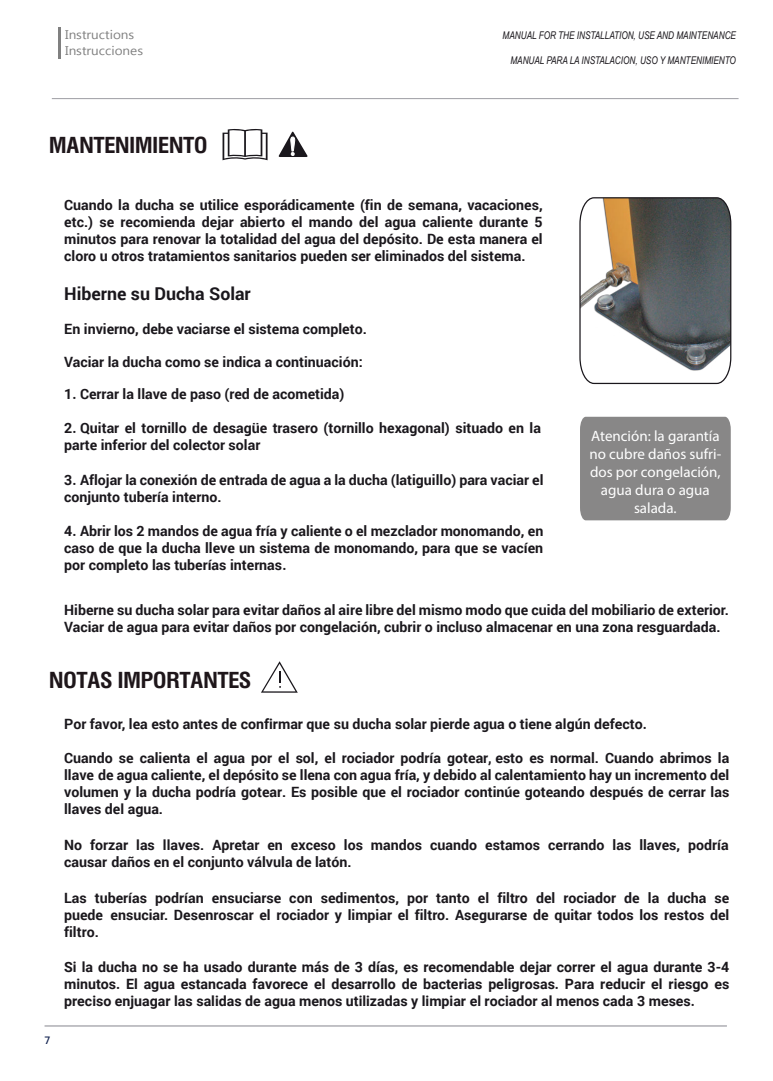
<style>
.page{position:relative;width:773px;height:1081px;background:#fff}
.page>*{position:absolute;margin:0;border:0;box-sizing:border-box;transform-origin:0 0}
.t1{font:700 22.75px "Helvetica Two BQ";color:#1e161a;scale:1.08 1}
.t2{font:700 17.75px "Roboto";color:#1a171c}
.t3{font:15px/18px "Myriad Pro";color:#fff;text-align:center}
.t4{font:14.75px "Myriad Pro";color:#fff}
.t5{font:700 14.12px/17px "Roboto";color:#1a171c;text-align:justify}
.t6{font:12.5px "Segoe UI";color:#808080;scale:1.08 1}
.t7{font:italic 10.62px "Arial Narrow";color:#1a171c;scale:.94 1}
.t8{font:600 10.62px "Segoe UI";color:#11224f}
</style>
<div class="page">
<hr style="left:52px;top:98px;width:686px;height:1px;background:#9d9da3">
<hr style="left:59px;top:27px;width:2px;height:32px;background:#808080">
<hr style="left:45px;top:1025px;width:681px;height:1px;background:#9d9da3">
<svg style="left:278px;top:132px;width:30px;height:25px"></svg>
<svg style="left:222px;top:129px;width:45px;height:31px"></svg>
<div style="left:580px;top:417px;width:150px;height:103px;background:#888787"></div>
<svg style="left:579px;top:197px;width:153px;height:188px"></svg>
<svg style="left:261px;top:661px;width:37px;height:32px"></svg>
<p class="t6" style="left:65px;top:27px;width:66px">Instructions</p>
<p class="t6" style="left:65px;top:44px;width:74px">Instrucciones</p>
<h1 class="t1" style="left:49px;top:133px;width:148px">MANTENIMIENTO</h1>
<p class="t7" style="left:502px;top:31px;width:250px">MANUAL FOR THE INSTALLATION, USE AND MAINTENANCE</p>
<p class="t7" style="left:510px;top:56px;width:241px">MANUAL PARA LA INSTALACION, USO Y MANTENIMIENTO</p>
<p class="t4" style="left:720px;top:38px;width:8px">®</p>
<p class="t5" style="left:64px;top:198px;width:480px">Cuando la ducha se utilice esporádicamente (fin de semana, vacaciones, etc.) se recomienda dejar abierto el mando del agua caliente durante 5 minutos para renovar la totalidad del agua del depósito. De esta manera el cloro u otros tratamientos sanitarios pueden ser eliminados del sistema.</p>
<p class="t2" style="left:64px;top:286px;width:188px">Hiberne su Ducha Solar</p>
<p class="t5" style="left:64px;top:321px;width:304px">En invierno, debe vaciarse el sistema completo.</p>
<p class="t5" style="left:64px;top:354px;width:300px">Vaciar la ducha como se indica a continuación:</p>
<p class="t5" style="left:64px;top:385px;width:282px">1. Cerrar la llave de paso (red de acometida)</p>
<p class="t5" style="left:64px;top:419px;width:478px">2. Quitar el tornillo de desagüe trasero (tornillo hexagonal) situado en la parte inferior del colector solar</p>
<p class="t5" style="left:64px;top:471px;width:480px">3. Aflojar la conexión de entrada de agua a la ducha (latiguillo) para vaciar el conjunto tubería interno.</p>
<p class="t5" style="left:64px;top:522px;width:480px">4. Abrir los 2 mandos de agua fría y caliente o el mezclador monomando, en caso de que la ducha lleve un sistema de monomando, para que se vacíen por completo las tuberías internas.</p>
<p class="t5" style="left:64px;top:603px;width:666px">Hiberne su ducha solar para evitar daños al aire libre del mismo modo que cuida del mobiliario de exterior.<br>Vaciar de agua para evitar daños por congelación, cubrir o incluso almacenar en una zona resguardada.</p>
<p class="t3" style="left:589px;top:428px;width:133px">Atención: la garantía no cubre daños sufri&shy;dos por congelación, agua dura o agua salada.</p>
<h1 class="t1" style="left:49px;top:668px;width:188px">NOTAS IMPORTANTES</h1>
<p class="t8" style="left:45px;top:1034px;width:7px">7</p>
<p class="t5" style="left:64px;top:716px;width:584px">Por favor, lea esto antes de confirmar que su ducha solar pierde agua o tiene algún defecto.</p>
<p class="t5" style="left:64px;top:750px;width:666px">Cuando se calienta el agua por el sol, el rociador podría gotear, esto es normal. Cuando abrimos la llave de agua caliente, el depósito se llena con agua fría, y debido al calentamiento hay un incremento del volumen y la ducha podría gotear. Es posible que el rociador continúe goteando después de cerrar las llaves del agua.</p>
<p class="t5" style="left:64px;top:837px;width:666px">No forzar las llaves. Apretar en exceso los mandos cuando estamos cerrando las llaves, podría causar daños en el conjunto válvula de latón.</p>
<p class="t5" style="left:64px;top:890px;width:666px">Las tuberías podrían ensuciarse con sedimentos, por tanto el filtro del rociador de la ducha se puede ensuciar. Desenroscar el rociador y limpiar el filtro. Asegurarse de quitar todos los restos del filtro.</p>
<p class="t5" style="left:64px;top:958px;width:666px">Si la ducha no se ha usado durante más de 3 días, es recomendable dejar correr el agua durante 3-4 minutos. El agua estancada favorece el desarrollo de bacterias peligrosas. Para reducir el riesgo es preciso enjuagar las salidas de agua menos utilizadas y limpiar el rociador al menos cada 3 meses.</p>
</div>
